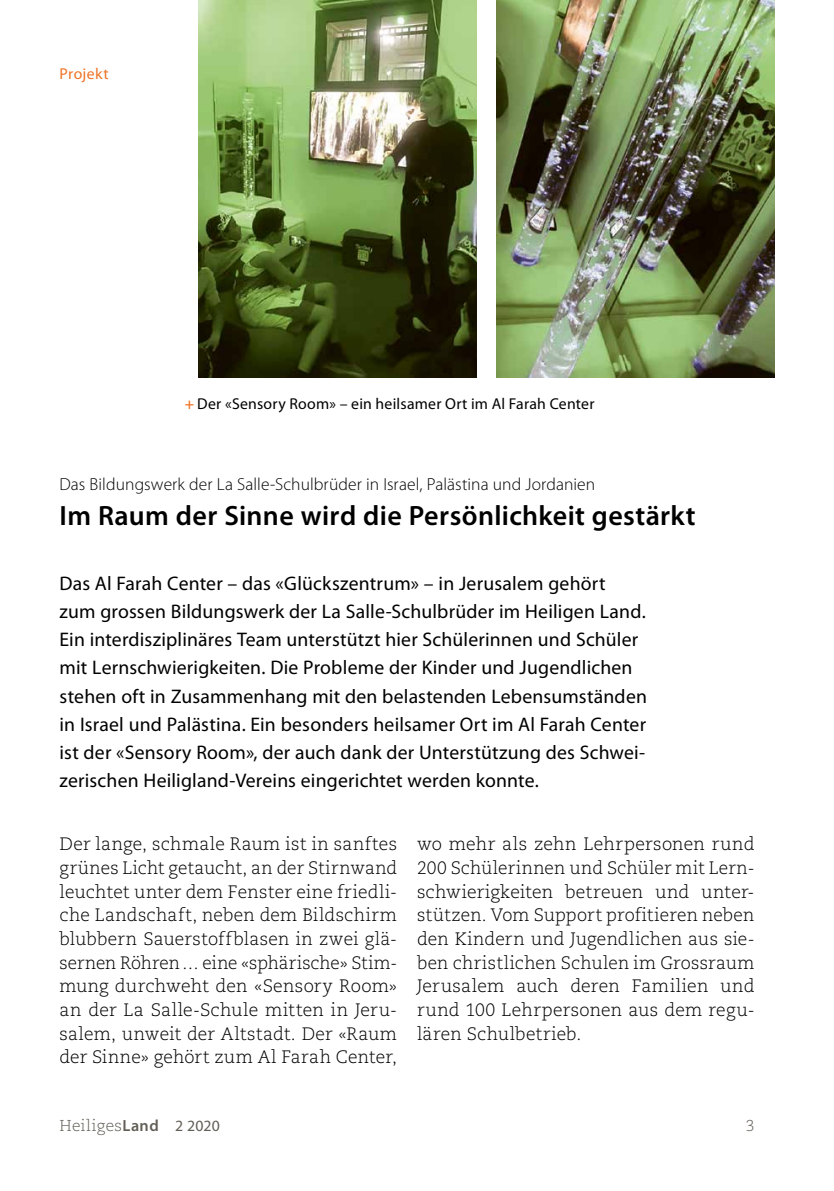
<style>
.page{position:relative;width:834px;height:1191px;background:#fff}
.page>*{position:absolute;margin:0;border:0;box-sizing:border-box;transform-origin:0 0}
.t1{font:600 28px "Myriad Pro";letter-spacing:.01em;color:#000}
.t2{font:19.6px/28px "Myriad Pro";letter-spacing:.01em;color:#000}
.t3{font:300 17.85px/23.6px "Caecilia";letter-spacing:.015em;color:#000;text-align:justify}
.t4{font:300 17.5px "Myriad Pro";letter-spacing:.005em;color:#000}
.t5{font:15.75px "Myriad Pro";letter-spacing:.015em;color:#000}
.t6{font:300 15.75px "Caecilia";letter-spacing:.03em;color:#625f57}
.t7{font:15.75px "Myriad Pro";letter-spacing:.025em;color:#ee7326}
.s1{font-weight:600;color:#ee7326}
.s2{font-family:"Myriad Pro";font-weight:600;font-size:16.1px}
.s3{font-family:"Myriad Pro";font-weight:400}
</style>
<div class="page">
<img style="left:198px;top:0;width:278px;height:377px">
<img style="left:496px;top:0;width:278px;height:377px">
<p class="t7" style="left:60px;top:64px;width:50px">Projekt</p>
<p class="t5" style="left:185px;top:394px;width:411px"><span class="s1">+</span> Der «Sensory Room» – ein heilsamer Ort im Al Farah Center</p>
<p class="t4" style="left:60px;top:474px;width:537px">Das Bildungswerk der La Salle-Schulbrüder in Israel, Palästina und Jordanien</p>
<h1 class="t1" style="left:60px;top:497px;width:637px">Im Raum der Sinne wird die Persönlichkeit gestärkt</h1>
<p class="t2" style="left:60px;top:569px;width:589px">Das Al Farah Center – das «Glückszentrum» – in Jerusalem gehört<br>zum grossen Bildungswerk der La Salle-Schulbrüder im Heiligen Land.<br>Ein interdisziplinäres Team unterstützt hier Schülerinnen und Schüler mit Lernschwierigkeiten. Die Probleme der Kinder und Jugendlichen stehen oft in Zusammenhang mit den belastenden Lebensumständen in Israel und Palästina. Ein besonders heilsamer Ort im Al Farah Center ist der «Sensory Room», der auch dank der Unterstützung des Schwei&shy;zerischen Heiligland-Vereins eingerichtet werden konnte.</p>
<p class="t3" style="left:60px;top:833px;width:339px">Der lange, schmale Raum ist in sanftes grünes Licht getaucht, an der Stirnwand leuchtet unter dem Fenster eine friedli&shy;che Landschaft, neben dem Bildschirm blubbern Sauerstoffblasen in zwei glä&shy;sernen Röhren… eine «sphärische» Stim&shy;mung durchweht den «Sensory Room» an der La Salle-Schule mitten in Jeru&shy;salem, unweit der Altstadt. Der «Raum der Sinne» gehört zum Al Farah Center,</p>
<p class="t3" style="left:417px;top:833px;width:339px">wo mehr als zehn Lehrpersonen rund 200 Schülerinnen und Schüler mit Lern&shy;schwierigkeiten betreuen und unter&shy;stützen. Vom Support profitieren neben den Kindern und Jugendlichen aus sie&shy;ben christlichen Schulen im Grossraum Jerusalem auch deren Familien und rund 100 Lehrpersonen aus dem regu&shy;lären Schulbetrieb.</p>
<p class="t6" style="left:60px;top:1117px;width:162px">Heiliges<span class="s2">Land</span> <span class="s3">2 2020</span></p>
<p class="t6" style="left:745px;top:1117px;width:10px">3</p>
</div>
